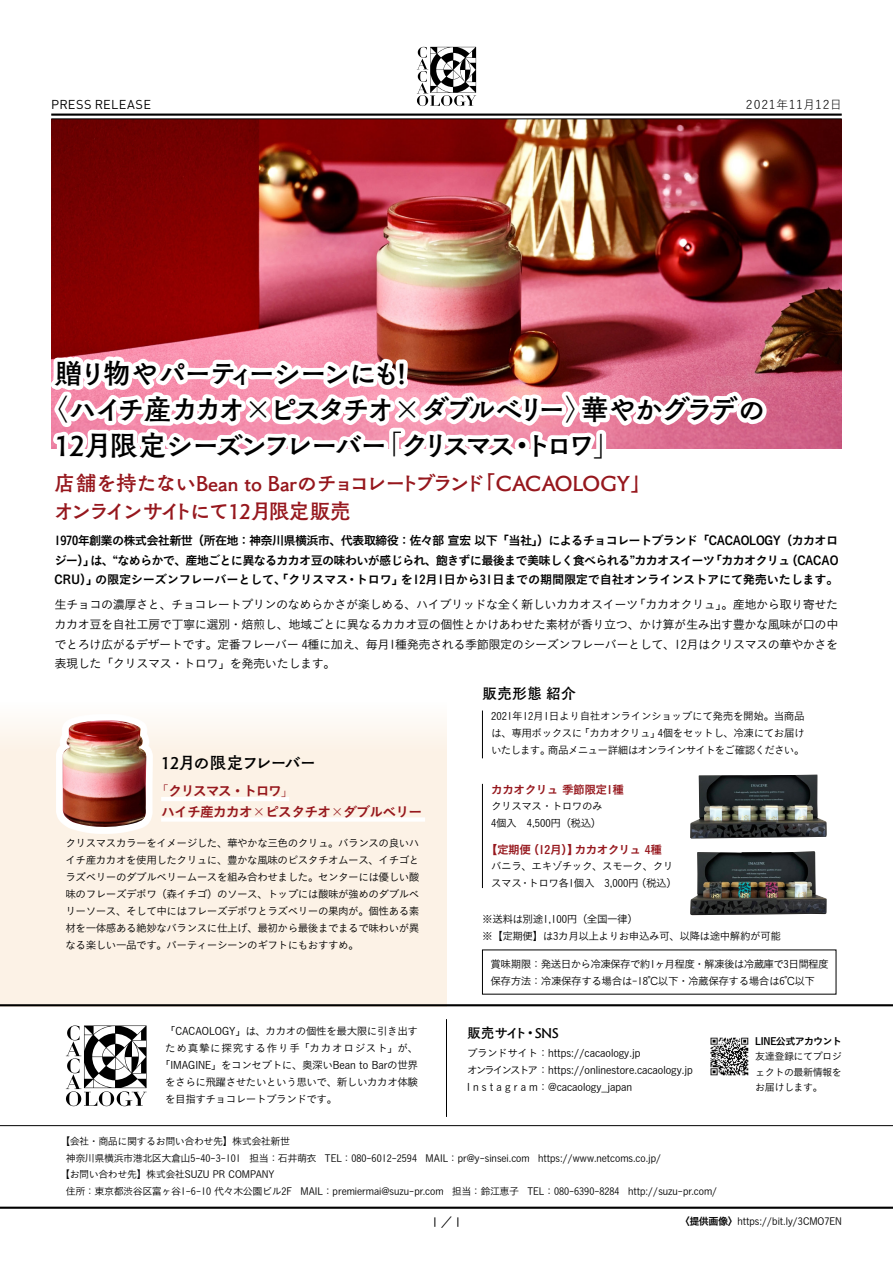
<style>
.page{position:relative;width:893px;height:1263px;background:#fff}
.page>*{position:absolute;margin:0;border:0;box-sizing:border-box;transform-origin:0 0}
.t1{font:28.65px/36.2px "Tsuku Old Gothic Std B";letter-spacing:-.17em;color:#000}
.t2{font:28.65px "Tsuku Old Gothic Std B";letter-spacing:-.12em;color:#000}
.t3{font:28.65px "Tsuku Old Gothic Std B";letter-spacing:-.11em;color:#000}
.t4{font:28.65px "Tsuku Old Gothic Std B";letter-spacing:-.07em;color:#000}
.t5{font:28.65px "Tsuku Old Gothic Std B";letter-spacing:-.145em;color:#000}
.t6{font:21.3px/27.6px "Tsuku Old Gothic Std B";letter-spacing:-.06em;color:#96171d}
.t7{font:21.3px "Tsuku Old Gothic Std B";color:#96171d}
.t8{font:16.95px "Tsuku Old Gothic Std B";letter-spacing:-.1em;color:#000}
.t9{font:15px "Tsuku Old Gothic Std B";color:#000}
.t10{font:13.8px/21.3px "Koburina Go Std N W6";letter-spacing:-.06em;color:#96171d}
.t11{font:13.8px "Tsuku Old Gothic Std B";letter-spacing:-.01em;color:#000}
.t12{font:12.75px "DIN";letter-spacing:.025em;color:#000}
.t13{font:12.75px "Koburina Go Std N W3";color:#000}
.t14{font:12.15px/19.6px "Koburina Go Std N W3";letter-spacing:-.045em;color:#000}
.t15{font:12.15px/19.6px "Koburina Go Std N W6";letter-spacing:-.065em;color:#000;text-align:right}
.t16{font:12.15px "Koburina Go Std N W6";letter-spacing:-.025em;color:#000}
.t17{font:12.15px "Yu Gothic Std R";letter-spacing:.04em;color:#000}
.t18{font:11.7px "Koburina Go Std N W6";letter-spacing:-.045em;color:#96171d}
.t19{font:10.65px/17px "Koburina Go Std N W3";letter-spacing:-.05em;color:#000}
.t20{font:10.65px/17px "Koburina Go Std N W3";color:#000}
.t21{font:10.65px/17px "Koburina Go Std N W3";letter-spacing:-.07em;color:#000}
.t22{font:10.65px "Koburina Go Std N W3";letter-spacing:-.01em;color:#000}
.t23{font:10.65px "Koburina Go Std N W3";letter-spacing:.06em;color:#000}
.t24{font:10.65px "Koburina Go Std N W3";letter-spacing:-.025em;color:#000}
.t25{font:10.05px/15.5px "Koburina Go Std N W3";color:#000;text-align:justify}
.t26{font:10.05px/16.5px "Koburina Go Std N W3";letter-spacing:-.055em;color:#000}
.t27{font:10.05px "Koburina Go Std N W6";letter-spacing:-.07em;color:#000}
.s1{font-family:"Tsuku Go Pro L"}
.s2{font-family:"Koburina Go Std N W1"}
.s3{font-family:"Koburina Go Std N W6"}
</style>
<div class="page">
<div style="left:0;top:702px;width:446px;height:304px;background:#fcf2e6"></div>
<img style="left:51px;top:120px;width:791px;height:329px">
<img style="left:51px;top:170px;width:720px;height:279px">
<svg style="left:56px;top:714px;width:97px;height:119px;fill:#fefefe"></svg>
<img style="left:63px;top:720px;width:84px;height:109px">
<hr style="left:0;top:1206px;width:893px;height:3px;background:#000">
<hr style="left:0;top:1125px;width:893px;height:1px;background:#000">
<hr style="left:0;top:1004px;width:893px;height:2px;background:#000">
<hr style="left:446px;top:1019px;width:1px;height:98px;background:#000">
<img style="left:710px;top:1037px;width:39px;height:39px">
<svg style="left:66px;top:1025px;width:81px;height:81px"></svg>
<hr style="left:482px;top:710px;width:1px;height:48px;background:#000">
<hr style="left:482px;top:784px;width:1px;height:104px;background:#000">
<img style="left:690px;top:851px;width:137px;height:64px">
<img style="left:690px;top:774px;width:137px;height:64px">
<hr style="left:161px;top:797px;width:128px;height:4px;background:#fff">
<div style="left:161px;top:817px;width:264px;height:5px;background:#fff"></div>
<hr style="left:51px;top:114px;width:791px;height:2px;background:#000">
<hr style="left:51px;top:119px;width:791px;height:1px;background:#000">
<svg style="left:417px;top:47px;width:59px;height:59px"></svg>
<p class="t12" style="left:51px;top:96px;width:101px">PRESS RELEASE</p>
<h1 class="t2" style="left:54px;top:352px;width:353px">贈り物やパーティーシーンにも!</h1>
<p class="t17" style="left:746px;top:95px;width:97px">2021年11月12日</p>
<h1 class="t1" style="left:374px;top:390px;width:249px;text-indent:-334px"><span class="s1">〈</span>ハイチ産カカオ<span class="s1">×</span>ピスタチオ<span class="s1">×</span>ダブルベリー<span class="s1">〉「</span>クリスマストロワ<span class="s1">「</span></h1>
<h1 class="t4" style="left:580px;top:388px;width:187px">華やかグラデの</h1>
<h1 class="t3" style="left:54px;top:424px;width:335px">12月限定シーズンフレーバー</h1>
<h1 class="t5" style="left:508px;top:424px;width:30px">・</h1>
<h2 class="t7" style="left:474px;top:467px;width:178px">「CACAOLOGY「</h2>
<h2 class="t6" style="left:53px;top:469px;width:433px">店舗を持たないBean to Barのチョコレートブランドオンラインサイトにて12月限定販売</h2>
<p class="t15" style="left:54px;top:531px;width:785px">1970年創業の株式会社新世（所在地：神奈川県横浜市、代表取締役：佐々部宣宏以下「当社」）によるチョコレートブランド「CACAOLOGY（カカオロ（CACAO</p>
<p class="t15" style="left:90px;top:551px;width:626px">は、“なめらかで、産地ごとに異なるカカオ豆の味わいが感じられ、飽きずに最後まで美味しく食べられる”カカオスイーツ</p>
<p class="t15" style="left:54px;top:551px;width:42px">ジー）」</p>
<p class="t15" style="left:710px;top:551px;width:82px">「カカオクリュ</p>
<p class="t16" style="left:95px;top:570px;width:255px">の限定シーズンフレーバーとして、「クリスマス</p>
<p class="t15" style="left:54px;top:570px;width:45px">CRU）」</p>
<p class="t16" style="left:401px;top:570px;width:439px">を12月1日から31日までの期間限定で自社オンラインストアにて発売いたします。</p>
<p class="t15" style="left:356px;top:570px;width:50px">トロワ」</p>
<p class="t15" style="left:346px;top:570px;width:14px">・</p>
<p class="t14" style="left:54px;top:595px;width:786px">生チョコの濃厚さと、チョコレートプリンのなめらかさが楽しめる、ハイブリッドな全く新しいカカオスイーツ<br>カカオ豆を自社工房で丁寧に選別・焙煎し、地域ごとに異なるカカオ豆の個性とかけあわせた素材が香り立つ、かけ算が生み出す豊かな風味が口の中でとろけ広がるデザートです。定番フレーバー 4種に加え、毎月1種発売される季節限定のシーズンフレーバーとして、12月はクリスマスの華やかさを表現した「クリスマス・トロワ」を発売いたします。</p>
<p class="t14" style="left:634px;top:595px;width:206px">「カカオクリュ」。産地から取り寄せた</p>
<h3 class="t8" style="left:161px;top:749px;width:157px">12月の限定フレーバー</h3>
<p class="t10" style="left:161px;top:781px;width:263px;text-indent:-6px"><span class="s2">「</span>クリスマス・トロワ<span class="s2">「<br></span>ハイチ産カカオ<span class="s2">×</span>ピスタチオ<span class="s2">×</span>ダブルベリー</p>
<p class="t19" style="left:66px;top:834px;width:355px;text-align:justify">クリスマスカラーをイメージした、華やかな三色のクリュ。バランスの良いハイチ産カカオを使用したクリュに、豊かな風味のピスタチオムース、イチゴとラズベリーのダブルベリームースを組み合わせました。センターには優しい酸味のフレーズデボワ（森イチゴ）のソース、トップには酸味が強めのダブルベリーソース、そして中にはフレーズデボワとラズベリーの果肉が。個性ある素材を一体感ある絶妙なバランスに仕上げ、最初から最後までまるで味わいが異なる楽しい一品です。パーティーシーンのギフトにもおすすめ。</p>
<p class="t19" style="left:165px;top:1022px;width:255px">「CACAOLOGY」は、カカオの個性を最大限に引き出す</p>
<p class="t23" style="left:165px;top:1040px;width:255px">ため真摯に探究する作り手「カカオロジスト」が、</p>
<p class="t22" style="left:160px;top:1057px;width:260px">「IMAGINE」をコンセプトに、奥深いBean to Barの世界</p>
<p class="t19" style="left:165px;top:1073px;width:254px">をさらに飛躍させたいという思いで、新しいカカオ体験</p>
<p class="t19" style="left:165px;top:1090px;width:174px">を目指すチョコレートブランドです。</p>
<p class="t26" style="left:60px;top:1133px;width:232px">【会社・商品に関するお問い合わせ先】株式会社新世</p>
<h3 class="t9" style="left:482px;top:682px;width:95px">販売形態紹介</h3>
<p class="t19" style="left:491px;top:707px;width:315px;text-align:right">2021年12月1日より自社オンラインショップにて発売を開始。当商品<br>4個をセットし、冷凍にてお届け</p>
<p class="t21" style="left:548px;top:724px;width:258px;text-indent:-57px">は、専用ボックスに<br>商品メニュー詳細はオンラインサイトをご確認ください。</p>
<p class="t19" style="left:579px;top:724px;width:83px">「カカオクリュ」</p>
<p class="t19" style="left:491px;top:741px;width:61px">いたします。</p>
<p class="t18" style="left:491px;top:781px;width:135px">カカオクリュ季節限定種1</p>
<p class="t19" style="left:491px;top:798px;width:113px">クリスマス・トロワのみ<br>4個入　4,500円（税込(</p>
<p class="t18" style="left:486px;top:840px;width:47px">【定期便</p>
<p class="t18" style="left:527px;top:840px;width:53px">（12月）】</p>
<p class="t18" style="left:575px;top:840px;width:89px">カカオクリュ 種4</p>
<p class="t19" style="left:636px;top:857px;width:43px;text-indent:-145px">バニラ、エキゾチック、スモーク、クリ（税込(</p>
<p class="t24" style="left:528px;top:875px;width:112px">トロワ各1個入　3,000円</p>
<p class="t19" style="left:491px;top:874px;width:32px">スマス</p>
<p class="t19" style="left:520px;top:874px;width:12px">・</p>
<p class="t19" style="left:482px;top:910px;width:300px">※送料は別途1,100円（全国一律(<br>※【定期便】は3カ月以上よりお申込み可、以降は途中解約が可能</p>
<p class="t19" style="left:490px;top:955px;width:340px">賞味期限：発送日から冷凍保存で約1ヶ月程度・解凍後は冷蔵庫で3日間程度保存方法：冷凍保存する場合は-18℃以下・冷蔵保存する場合は ℃6 以下</p>
<p class="t11" style="left:467px;top:1022px;width:62px">販売サイト</p>
<p class="t11" style="left:535px;top:1022px;width:25px">SNS</p>
<p class="t11" style="left:523px;top:1022px;width:15px">・</p>
<p class="t20" style="left:467px;top:1044px;width:227px">ブランドサイト：https://cacaology j p.<br>オンラインストア：https://onlinestore.cacaology j p.<br>I n s t a g r a m：@cacaology_japan</p>
<p class="t27" style="left:755px;top:1033px;width:88px">LINE公式アカウント</p>
<p class="t25" style="left:755px;top:1049px;width:88px">友達登録にてプロジェクトの最新情報をお届けします。</p>
<p class="t26" style="left:60px;top:1150px;width:216px;text-indent:6px">神奈川県横浜市港北区大倉山5-40-3-101<br>【お問い合わせ先】株式会社SUZU PR COMPANY</p>
<p class="t25" style="left:249px;top:1150px;width:69px">担当：石井萌衣</p>
<p class="t25" style="left:325px;top:1150px;width:94px">TEL：080-6012-2594</p>
<p class="t25" style="left:426px;top:1150px;width:106px">MAIL：pr@ -y sinsei.com</p>
<p class="t25" style="left:538px;top:1150px;width:124px">https://www.netcoms.co j p. /</p>
<p class="t26" style="left:66px;top:1183px;width:228px">住所：東京都渋谷区富ヶ谷1-6-10 代々木公園ビル F2</p>
<p class="t25" style="left:301px;top:1183px;width:144px">MAIL：premiermai@suzu-pr.com</p>
<p class="t25" style="left:452px;top:1183px;width:69px">担当：鈴江恵子</p>
<p class="t25" style="left:528px;top:1183px;width:94px">TEL：080-6390-8284</p>
<p class="t25" style="left:628px;top:1183px;width:91px">http://suzu-pr.com/</p>
<p class="t13" style="left:432px;top:1213px;width:31px">1／1</p>
<p class="t25" style="left:680px;top:1213px;width:164px"><span class="s3">〈提供画像〉</span>https://bit l y. /3CMO7EN</p>
</div>
